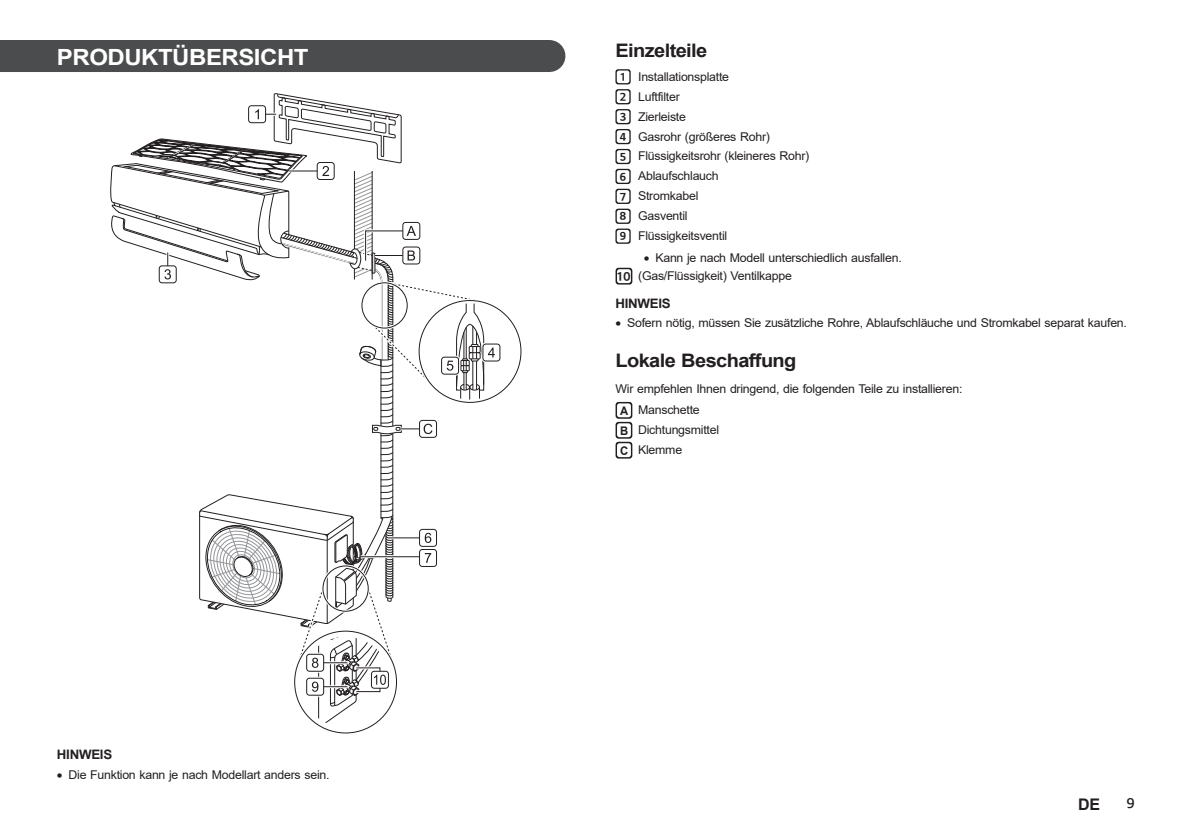
<style>
.page{position:relative;width:1191px;height:839px;background:#fff}
.page>*{position:absolute;margin:0;border:0;box-sizing:border-box;transform-origin:0 0}
.t1{font:700 22.4px "Arial";letter-spacing:-.02em;color:#fff;scale:1.08 1}
.t2{font:700 18.6px "Arial";letter-spacing:-.03em;color:#231f20;scale:1.08 1}
.t3{font:700 16px "Arial";color:#231f20}
.t4{font:300 16px "LG Smart";color:#231f20}
.t5{font:700 13px "Arial";letter-spacing:-.02em;color:#231f20}
.t6{font:12px/20px "Arial";letter-spacing:-.02em;color:#231f20}
.t7{font:700 11.8px/20px "Arial";color:#231f20;text-align:justify;scale:.95 1}
.t8{font:11.8px "LG Sm Hotf B";color:#231f20;scale:.95 1}
.t9{font:10.8px/20px "LG Sm Hotf B";color:#231f20;text-align:justify;scale:.95 1}
</style>
<div class="page">
<div style="left:0;top:40px;width:548px;height:32px;background:#4b4c4d"></div>
<hr style="left:548px;top:40px;width:1px;height:32px;background:#4b4c4d">
<hr style="left:0;top:32px;width:1px;height:46px;background:#fff">
<div style="left:481px;top:342px;width:20px;height:20px;border:3px solid #fff;border-radius:3px"></div>
<div style="left:482px;top:343px;width:18px;height:18px;border:1px solid #231f20;border-radius:3px"></div>
<svg style="left:110px;top:94px;width:385px;height:633px"></svg>
<svg style="left:615px;top:69px;width:15px;height:15px"></svg>
<div style="left:616px;top:71px;width:13px;height:12px;background:#fff;border-radius:2px"></div>
<svg style="left:615px;top:89px;width:15px;height:15px"></svg>
<div style="left:616px;top:90px;width:13px;height:13px;background:#fff;border-radius:2px"></div>
<svg style="left:615px;top:109px;width:15px;height:15px"></svg>
<div style="left:616px;top:110px;width:13px;height:13px;background:#fff;border-radius:2px"></div>
<svg style="left:615px;top:129px;width:15px;height:15px"></svg>
<div style="left:616px;top:130px;width:13px;height:13px;background:#fff;border-radius:2px"></div>
<svg style="left:615px;top:149px;width:15px;height:15px"></svg>
<div style="left:616px;top:150px;width:13px;height:13px;background:#fff;border-radius:2px"></div>
<svg style="left:615px;top:169px;width:15px;height:15px"></svg>
<div style="left:616px;top:170px;width:13px;height:13px;background:#fff;border-radius:2px"></div>
<svg style="left:615px;top:189px;width:15px;height:15px"></svg>
<div style="left:616px;top:190px;width:13px;height:13px;background:#fff;border-radius:2px"></div>
<svg style="left:615px;top:209px;width:15px;height:15px"></svg>
<div style="left:616px;top:210px;width:13px;height:12px;background:#fff;border-radius:2px"></div>
<svg style="left:615px;top:228px;width:15px;height:16px"></svg>
<div style="left:616px;top:230px;width:13px;height:12px;background:#fff;border-radius:2px"></div>
<div style="left:615px;top:268px;width:17px;height:16px;background:#231f20;border-radius:3px"></div>
<div style="left:617px;top:269px;width:14px;height:14px;background:#fff;border-radius:3px"></div>
<svg style="left:615px;top:402px;width:17px;height:17px"></svg>
<div style="left:617px;top:403px;width:14px;height:14px;background:#fff;border-radius:3px"></div>
<div style="left:615px;top:422px;width:17px;height:16px;background:#231f20;border-radius:3px"></div>
<div style="left:617px;top:423px;width:14px;height:14px;background:#fff;border-radius:3px"></div>
<div style="left:615px;top:442px;width:17px;height:16px;background:#231f20;border-radius:3px"></div>
<div style="left:617px;top:443px;width:14px;height:14px;background:#fff;border-radius:3px"></div>
<h1 class="t1" style="left:57px;top:41px;width:234px">PRODUKTÜBERSICHT</h1>
<p class="t5" style="left:57px;top:745px;width:57px">HINWEIS</p>
<p class="t6" style="left:57px;top:764px;width:274px">• Die Funktion kann je nach Modellart anders sein.</p>
<h2 class="t2" style="left:615px;top:38px;width:87px">Einzelteile</h2>
<p class="t6" style="left:638px;top:66px;width:173px">Installationsplatte<br>Luftfilter<br>Zierleiste<br>Gasrohr (größeres Rohr)<br>Flüssigkeitsrohr (kleineres Rohr)<br>Ablaufschlauch<br>Stromkabel<br>Gasventil<br>Flüssigkeitsventil</p>
<p class="t6" style="left:638px;top:248px;width:265px;line-height:18px;text-indent:6px">• Kann je nach Modell unterschiedlich ausfallen. (Gas/Flüssigkeit) Ventilkappe</p>
<p class="t5" style="left:615px;top:294px;width:57px">HINWEIS</p>
<p class="t6" style="left:615px;top:313px;width:513px">• Sofern nötig, müssen Sie zusätzliche Rohre, Ablaufschläuche und Stromkabel separat kaufen.</p>
<h2 class="t2" style="left:615px;top:347px;width:169px">Lokale Beschaffung</h2>
<p class="t6" style="left:638px;top:377px;width:326px;line-height:21.4px;text-indent:-23px">Wir empfehlen Ihnen dringend, die folgenden Teile zu installieren:<br>Manschette</p>
<p class="t6" style="left:638px;top:419px;width:82px">Dichtungsmittel<br>Klemme</p>
<p class="t9" style="left:619px;top:68px;width:8px">1<br>2<br>3<br>4<br>5<br>6<br>7<br>8<br>9</p>
<p class="t8" style="left:616px;top:271px;width:16px">10</p>
<p class="t7" style="left:620px;top:401px;width:10px">A B C</p>
<h3 class="t3" style="left:1077px;top:792px;width:24px">DE</h3>
<h3 class="t4" style="left:1126px;top:795px;width:10px">9</h3>
</div>
